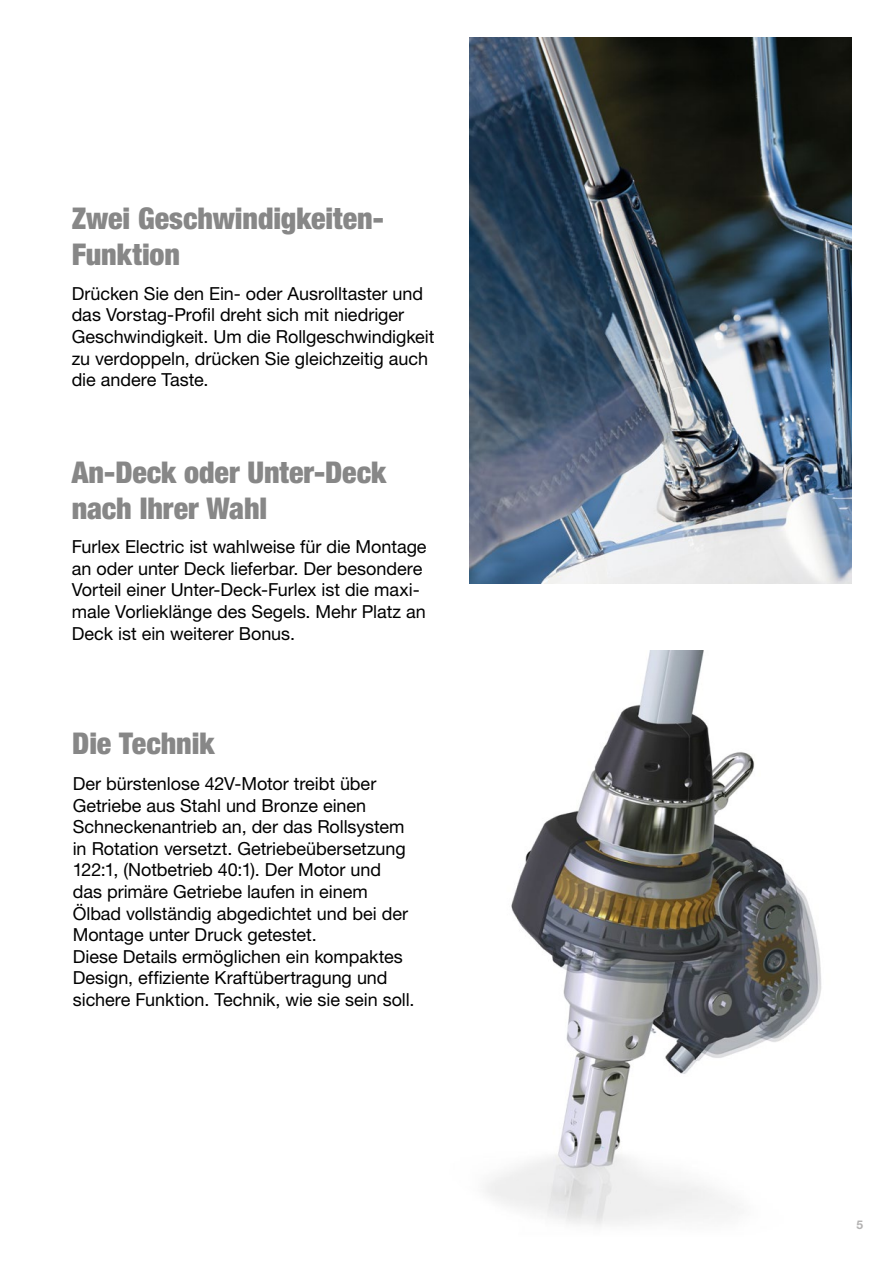
<style>
.page{position:relative;width:893px;height:1263px;background:#fff}
.page>*{position:absolute;margin:0;border:0;box-sizing:border-box;transform-origin:0 0}
.t1{font:900 condensed 30px/36px "Helvetica Neue LT Pro";color:#878787}
.t2{font:18px/21.6px "Helvetica Neue LT Pro";letter-spacing:-.005em;color:#000}
.t3{font:700 12px "Helvetica Neue LT Pro";color:#b3b2b2}
</style>
<div class="page">
<img style="left:469px;top:37px;width:382px;height:547px">
<img style="left:486px;top:650px;width:336px;height:576px">
<h1 class="t1" style="left:72px;top:200px;width:314px">Zwei Geschwindigkeiten-<br>Funktion</h1>
<p class="t2" style="left:72px;top:282px;width:364px">Drücken Sie den Ein- oder Ausrolltaster und das Vorstag-Profil dreht sich mit niedriger Geschwindigkeit. Um die Rollgeschwindigkeit zu verdoppeln, drücken Sie gleichzeitig auch die andere Taste.</p>
<h1 class="t1" style="left:72px;top:454px;width:316px">An-Deck oder Unter-Deck nach Ihrer Wahl</h1>
<p class="t2" style="left:72px;top:536px;width:356px">Furlex Electric ist wahlweise für die Montage an oder unter Deck lieferbar. Der besondere Vorteil einer Unter-Deck-Furlex ist die maxi&shy;male Vorlieklänge des Segels. Mehr Platz an Deck ist ein weiterer Bonus.</p>
<h1 class="t1" style="left:72px;top:725px;width:144px">Die Technik</h1>
<p class="t2" style="left:73px;top:772px;width:343px">Der bürstenlose 42V-Motor treibt über Getriebe aus Stahl und Bronze einen Schneckenantrieb an, der das Rollsystem in Rotation versetzt. Getriebeübersetzung 122:1, (Notbetrieb 40:1). Der Motor und das primäre Getriebe laufen in einem Ölbad vollständig abgedichtet und bei der Montage unter Druck getestet.<br>Diese Details ermöglichen ein kompaktes Design, effiziente Kraftübertragung und sichere Funktion. Technik, wie sie sein soll.</p>
<p class="t3" style="left:856px;top:1217px;width:8px">5</p>
</div>
